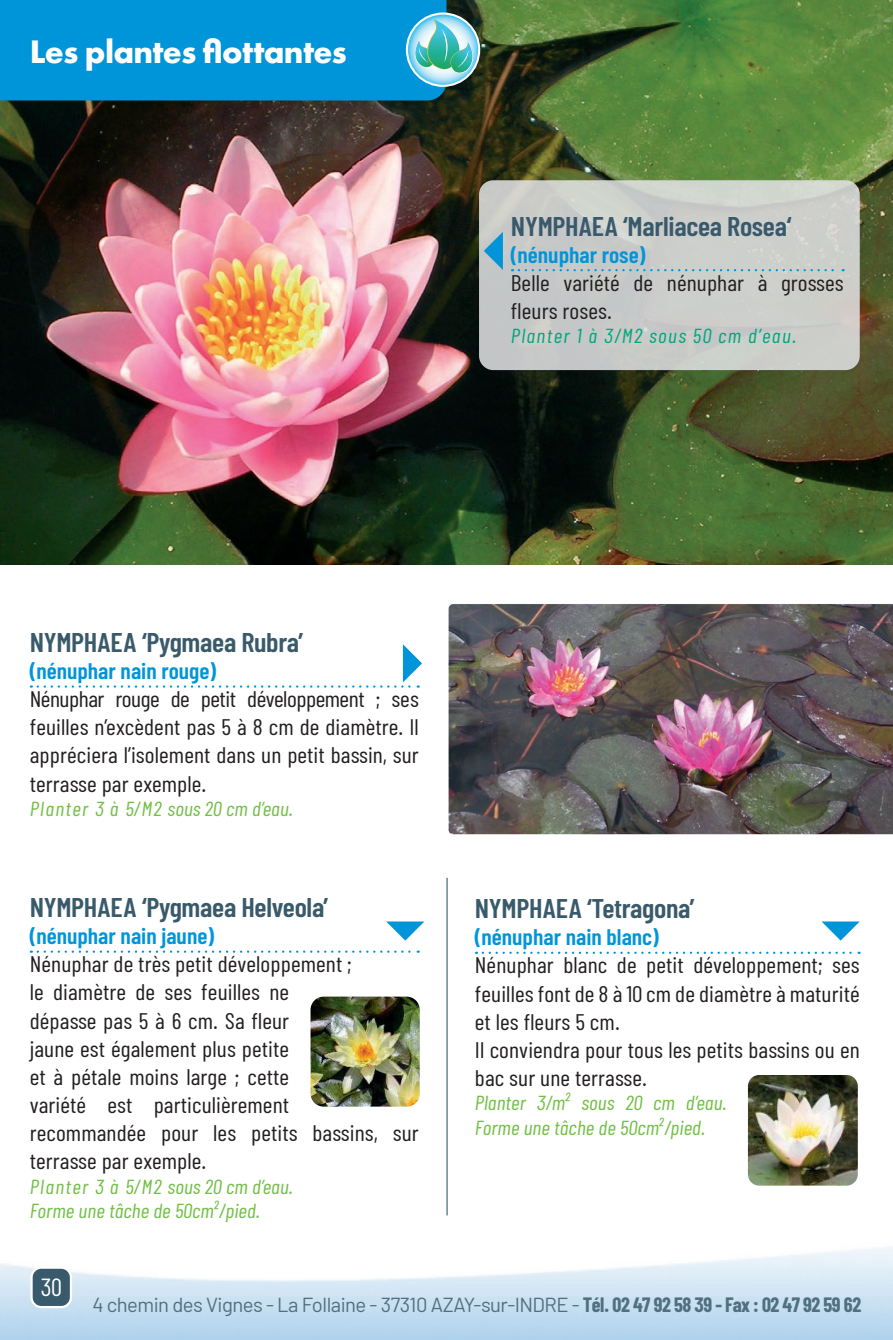
<style>
.page{position:relative;width:893px;height:1340px;background:#fff}
.page>*{position:absolute;margin:0;border:0;box-sizing:border-box;transform-origin:0 0}
.t1{font:700 33.75px "Futura PT";letter-spacing:-.02em;color:#fff}
.t2{font:600 27px "Barlow Condensed";letter-spacing:-.01em;color:#395a6b;scale:1.05 1}
.t3{font:24.75px "Barlow Condensed";color:#fff}
.t4{font:22.5px/28.1px "Barlow Condensed";letter-spacing:.005em;color:#231f20;scale:1.05 1}
.t5{font:600 22.5px "Barlow Condensed";color:#0095d9;scale:1.05 1}
.t6{font:italic 20.25px/24.3px "Barlow Condensed";letter-spacing:.005em;color:#71bf44;scale:1.05 1}
.t7{font:20.25px "Barlow";letter-spacing:-.025em;color:#506f80}
.t8{font:italic 20.25px "Barlow Condensed";letter-spacing:.035em;color:#71bf44;scale:1.05 1}
.t9{font:italic 20.25px "Barlow Condensed";letter-spacing:.065em;color:#00a77e;scale:1.05 1}
.s1{font-family:"Barlow Condensed";font-weight:700}
</style>
<div class="page">
<img style="left:0;top:0;width:893px;height:564px">
<hr style="left:446px;top:877px;width:2px;height:338px;background:#395a6b">
<svg style="left:483px;top:951px;width:377px;height:2px"></svg>
<svg style="left:38px;top:950px;width:381px;height:2px"></svg>
<img style="left:311px;top:997px;width:108px;height:108px">
<div style="left:308px;top:994px;width:114px;height:114px;border:2px solid #fff;border-radius:14px"></div>
<svg style="left:386px;top:921px;width:38px;height:19px"></svg>
<svg style="left:821px;top:921px;width:39px;height:19px"></svg>
<img style="left:448px;top:604px;width:445px;height:231px">
<img style="left:749px;top:1076px;width:108px;height:108px">
<div style="left:746px;top:1073px;width:114px;height:114px;border:2px solid #fff;border-radius:12px"></div>
<svg style="left:0;top:0;width:480px;height:100px;background:#0b97d4"></svg>
<svg style="left:38px;top:644px;width:384px;height:43px"></svg>
<div style="left:479px;top:180px;width:381px;height:190px;background:#cccdca;border-radius:14px"></div>
<svg style="left:519px;top:269px;width:325px;height:2px"></svg>
<svg style="left:484px;top:232px;width:19px;height:38px"></svg>
<div style="left:32px;top:1267px;width:39px;height:39px;background:#395a6b;border-radius:10px"></div>
<div style="left:30px;top:1266px;width:42px;height:42px;border:2px solid #fff;border-radius:10px"></div>
<h1 class="t1" style="left:30px;top:30px;width:319px">Les plantes flottantes</h1>
<p class="t2" style="left:511px;top:209px;width:269px">NYMPHAEA ‘Marliacea Rosea‘</p>
<p class="t5" style="left:511px;top:240px;width:130px">(nénuphar rose)</p>
<p class="t4" style="left:511px;top:268px;width:318px">Belle variété de nénuphar à grosses fleurs roses.</p>
<p class="t9" style="left:511px;top:323px;width:273px">Planter 1 à 3/M2 sous 50 cm d’eau.</p>
<p class="t2" style="left:30px;top:625px;width:262px">NYMPHAEA ‘Pygmaea Rubra’</p>
<p class="t5" style="left:30px;top:657px;width:179px">(nénuphar nain rouge)</p>
<p class="t4" style="left:30px;top:684px;width:372px;text-align:justify">Nénuphar rouge de petit développement ; ses feuilles n’excèdent pas 5 à 8 cm de diamètre. Il appréciera l’isolement dans un petit bassin, sur terrasse par exemple.</p>
<p class="t8" style="left:30px;top:796px;width:252px">Planter 3 à 5/M2 sous 20 cm d’eau.</p>
<p class="t2" style="left:30px;top:890px;width:286px">NYMPHAEA ‘Pygmaea Helveola’</p>
<p class="t5" style="left:30px;top:922px;width:177px">(nénuphar nain jaune)</p>
<p class="t4" style="left:30px;top:949px;width:372px">Nénuphar de très petit développement ;<br>le diamètre de ses feuilles ne<br>dépasse pas 5 à 6 cm. Sa fleur<br>jaune est également plus petite<br>et à pétale moins large ; cette<br>variété est particulièrement<br>recommandée pour les petits bassins, sur terrasse par exemple.</p>
<p class="t6" style="left:30px;top:1173px;width:252px">Planter 3 à 5/M2 sous 20 cm d’eau.<br>Forme une tâche de 50cm²/pied.</p>
<p class="t2" style="left:475px;top:891px;width:211px">NYMPHAEA ‘Tetragona’</p>
<p class="t5" style="left:475px;top:923px;width:177px">(nénuphar nain blanc)</p>
<p class="t4" style="left:475px;top:950px;width:368px">Nénuphar blanc de petit développement; ses feuilles font de 8 à 10 cm de diamètre à maturité et les fleurs 5 cm.<br>Il conviendra pour tous les petits bassins ou en bac sur une terrasse.</p>
<p class="t6" style="left:475px;top:1090px;width:241px">Planter 3/m² sous 20 cm d’eau.<br>Forme une tâche de 50cm²/pied.</p>
<p class="t3" style="left:41px;top:1271px;width:22px">30</p>
<p class="t7" style="left:92px;top:1292px;width:770px">4 chemin des Vignes - La Follaine - 37310 AZAY-sur-INDRE - <span class="s1">Tél. 02 47 92 58 39 - Fax : 02 47 92 59 62</span></p>
</div>
